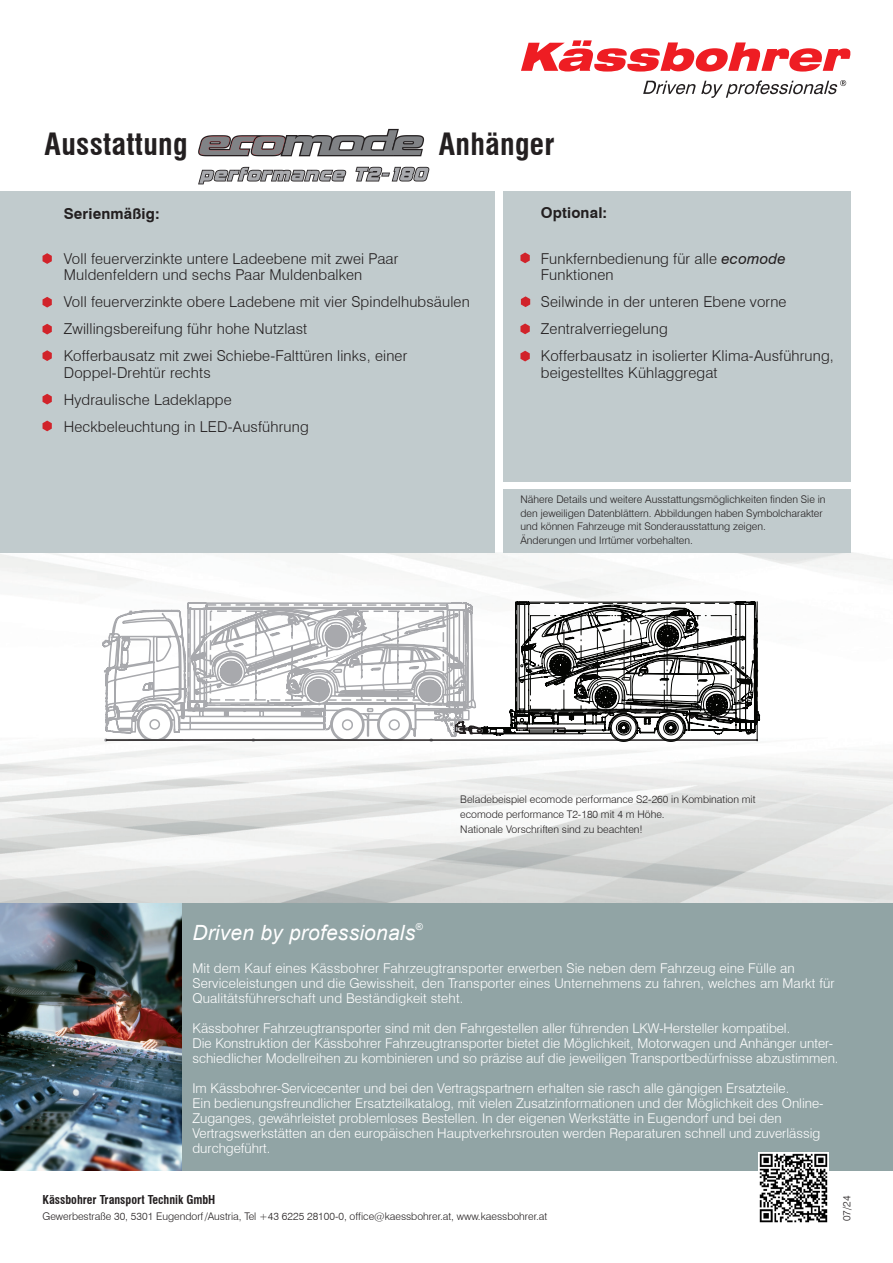
<style>
.page{position:relative;width:893px;height:1263px;background:#fff}
.page>*{position:absolute;margin:0;border:0;box-sizing:border-box;transform-origin:0 0}
.t1{font:700 condensed 30px "Swiss 721 BT";letter-spacing:.01em;color:#231f20}
.t2{font:italic 21px "Arial";letter-spacing:.01em;color:#fff}
.t3{font:300 15px/27px "Swiss 721 BT";letter-spacing:.01em;color:#231f20}
.t4{font:700 15px "Swiss 721 BT";letter-spacing:.01em;color:#231f20}
.t5{font:300 13.5px/15px "Swiss 721 BT";color:#fff}
.t6{font:700 condensed 12px "Swiss 721 BT";color:#231f20}
.t7{font:300 10.5px/13.5px "Swiss 721 BT";color:#231f20}
.t8{font:italic 9.6px "Arial";color:#fff}
.s1{font-weight:400;font-style:italic}
</style>
<div class="page">
<img style="left:0;top:553px;width:893px;height:351px">
<div style="left:0;top:904px;width:893px;height:267px;background:#91a4a5"></div>
<div style="left:0;top:191px;width:495px;height:362px;background:#c1cbcd"></div>
<div style="left:503px;top:191px;width:347px;height:290px;background:#c1cbcd"></div>
<svg style="left:43px;top:297px;width:9px;height:11px"></svg>
<svg style="left:43px;top:253px;width:9px;height:11px"></svg>
<svg style="left:43px;top:350px;width:9px;height:11px"></svg>
<svg style="left:43px;top:394px;width:9px;height:10px"></svg>
<div style="left:503px;top:489px;width:347px;height:64px;background:#c1cbcd"></div>
<svg style="left:520px;top:252px;width:10px;height:11px"></svg>
<svg style="left:520px;top:323px;width:10px;height:11px"></svg>
<svg style="left:521px;top:40px;width:330px;height:32px"></svg>
<svg style="left:643px;top:80px;width:203px;height:18px"></svg>
<img style="left:758px;top:1153px;width:70px;height:70px">
<svg style="left:43px;top:324px;width:9px;height:10px"></svg>
<svg style="left:521px;top:296px;width:9px;height:11px"></svg>
<svg style="left:198px;top:167px;width:231px;height:17px"></svg>
<svg style="left:198px;top:129px;width:226px;height:27px"></svg>
<img style="left:0;top:904px;width:182px;height:267px">
<svg style="left:520px;top:351px;width:10px;height:10px"></svg>
<svg style="left:43px;top:421px;width:9px;height:10px"></svg>
<svg style="left:104px;top:601px;width:656px;height:142px"></svg>
<h1 class="t1" style="left:45px;top:126px;width:145px">Ausstattung</h1>
<h1 class="t1" style="left:439px;top:126px;width:117px">Anhänger</h1>
<p class="t4" style="left:64px;top:204px;width:97px">Serienmäßig:</p>
<p class="t3" style="left:64px;top:250px;width:336px;line-height:16.5px">Voll feuerverzinkte untere Ladeebene mit zwei Paar<br>Muldenfeldern und sechs Paar Muldenbalken</p>
<p class="t3" style="left:64px;top:288px;width:408px">Voll feuerverzinkte obere Ladebene mit vier Spindelhubsäulen<br>Zwillingsbereifung führ hohe Nutzlast<br>Kofferbausatz mit zwei Schiebe-Falttüren links, einer</p>
<p class="t3" style="left:64px;top:359px;width:246px">Doppel-Drehtür rechts<br>Hydraulische Ladeklappe<br>Heckbeleuchtung in LED-Ausführung</p>
<p class="t4" style="left:541px;top:204px;width:68px">Optional:</p>
<p class="t3" style="left:541px;top:250px;width:246px;line-height:16.5px">Funkfernbedienung für alle <span class="s1">ecomode<br></span>Funktionen</p>
<p class="t3" style="left:541px;top:288px;width:295px">Seilwinde in der unteren Ebene vorne<br>Zentralverriegelung<br>Kofferbausatz in isolierter Klima-Ausführung,</p>
<p class="t3" style="left:541px;top:359px;width:178px">beigestelltes Kühlaggregat</p>
<p class="t7" style="left:520px;top:493px;width:307px">Nähere Details und weitere Ausstattungsmöglichkeiten finden Sie in den jeweiligen Datenblättern. Abbildungen haben Symbolcharakter und können Fahrzeuge mit Sonderausstattung zeigen.<br>Änderungen und Irrtümer vorbehalten.</p>
<p class="t7" style="left:460px;top:792px;width:297px;line-height:15px">Beladebeispiel ecomode performance S2-260 in Kombination mit ecomode performance T2-180 mit 4 m Höhe.<br>Nationale Vorschriften sind zu beachten!</p>
<h2 class="t2" style="left:192px;top:919px;width:224px">Driven by professionals</h2>
<p class="t8" style="left:415px;top:921px;width:9px">®</p>
<p class="t5" style="left:192px;top:960px;width:644px">Mit dem Kauf eines Kässbohrer Fahrzeugtransporter erwerben Sie neben dem Fahrzeug eine Fülle an<br>Serviceleistungen und die Gewissheit, den Transporter eines Unternehmens zu fahren, welches am Markt für<br>Qualitätsführerschaft und Beständigkeit steht.</p>
<p class="t5" style="left:192px;top:1020px;width:648px">Kässbohrer Fahrzeugtransporter sind mit den Fahrgestellen aller führenden LKW-Hersteller kompatibel.<br>Die Konstruktion der Kässbohrer Fahrzeugtransporter bietet die Möglichkeit, Motorwagen und Anhänger unter&shy;schiedlicher Modellreihen zu kombinieren und so präzise auf die jeweiligen Transportbedürfnisse abzustimmen.</p>
<p class="t5" style="left:192px;top:1080px;width:633px">Im Kässbohrer-Servicecenter und bei den Vertragspartnern erhalten sie rasch alle gängigen Ersatzteile.<br>Ein bedienungsfreundlicher Ersatzteilkatalog, mit vielen Zusatzinformationen und der Möglichkeit des Online-Zuganges, gewährleistet problemloses Bestellen. In der eigenen Werkstätte in Eugendorf und bei den Vertragswerkstätten an den europäischen Hauptverkehrsrouten werden Reparaturen schnell und zuverlässig durchgeführt.</p>
<p class="t6" style="left:43px;top:1193px;width:174px">Kässbohrer Transport Technik GmbH</p>
<p class="t7" style="left:43px;top:1209px;width:506px">Gewerbestraße 30, 5301 Eugendorf/Austria, Tel +43 6225 28100-0, office@kaessbohrer.at, www.kaessbohrer.at</p>
<p class="t7" style="left:840px;top:1221px;width:27px;rotate:-90deg">07/24</p>
</div>
